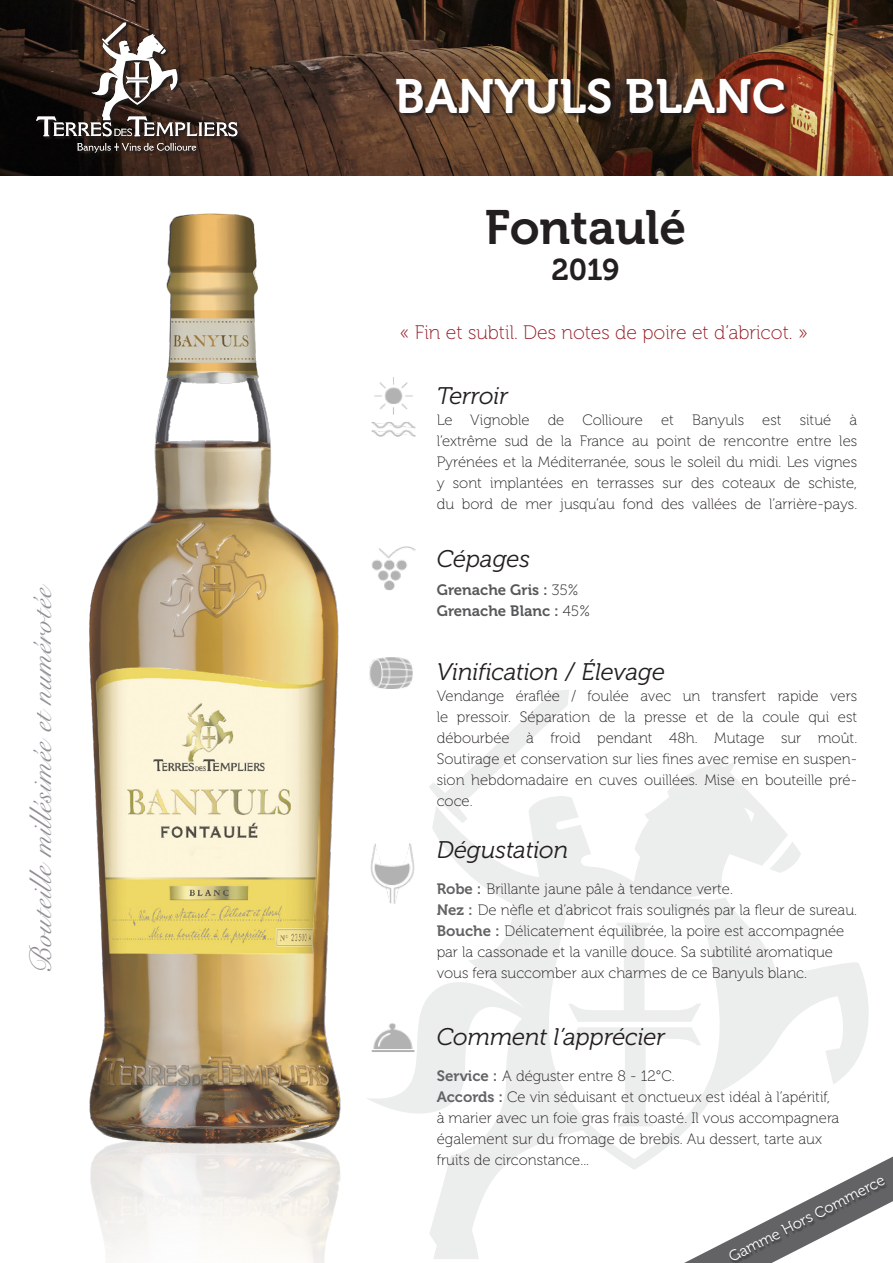
<style>
.page{position:relative;width:893px;height:1263px;background:#fff}
.page>*{position:absolute;margin:0;border:0;box-sizing:border-box;transform-origin:0 0}
.t1{font:48px "Museo 700";color:#fff}
.t2{font:48px "Museo 700";color:#231f20}
.t3{font:30px "Snell Roundhand";color:#908c93}
.t4{font:30px "Museo 700";color:#231f20}
.t5{font:italic 24px "Museo 300";color:#231f20}
.t6{font:19.5px "Museo 100";color:#941823}
.t7{font:15px/21px "Museo 100";color:#231f20}
.t8{font:15px "Museo 700";color:#57585a}
.t9{font:15px "Museo 300";color:#fff}
.s1{font-family:"Museo 100";color:#231f20}
.s2{font-family:"Museo 700";color:#636366}
</style>
<div class="page">
<img style="left:0;top:0;width:893px;height:175px">
<svg style="left:486px;top:690px;width:83px;height:65px"></svg>
<svg style="left:367px;top:755px;width:502px;height:504px"></svg>
<svg style="left:769px;top:842px;width:32px;height:31px"></svg>
<div style="left:36px;top:23px;width:205px;height:134px;background:#231f20;opacity:.75"></div>
<svg style="left:36px;top:23px;width:201px;height:113px;background:#574840"></svg>
<svg style="left:77px;top:143px;width:119px;height:9px"></svg>
<svg style="left:684px;top:1156px;width:209px;height:107px"></svg>
<div style="left:728px;top:1178px;width:160px;height:85px;background:#231f20;opacity:.75"></div>
<div style="left:398px;top:80px;width:392px;height:38px;background:#231f20;opacity:.75"></div>
<img style="left:371px;top:377px;width:45px;height:60px">
<img style="left:372px;top:546px;width:44px;height:44px">
<img style="left:369px;top:657px;width:44px;height:32px">
<img style="left:367px;top:825px;width:51px;height:88px">
<img style="left:367px;top:1006px;width:51px;height:57px">
<img style="left:71px;top:162px;width:283px;height:1101px">
<p class="t3" style="left:17px;top:974px;width:391px;rotate:-90deg">Bouteille millésimée et numérotée</p>
<p class="t1" style="left:395px;top:69px;width:393px">BANYULS BLANC</p>
<p class="t2" style="left:485px;top:200px;width:203px">Fontaulé</p>
<p class="t4" style="left:551px;top:253px;width:70px">2019</p>
<p class="t6" style="left:400px;top:322px;width:409px">« Fin et subtil. Des notes de poire et d’abricot. »</p>
<p class="t5" style="left:437px;top:383px;width:73px">Terroir</p>
<p class="t7" style="left:437px;top:410px;width:422px">Le Vignoble de Collioure et Banyuls est situé à</p>
<p class="t7" style="left:437px;top:431px;width:422px">l’extrême sud de la France au point de rencontre entre les</p>
<p class="t7" style="left:437px;top:452px;width:422px;text-align:justify">Pyrénées et la Méditerranée, sous le soleil du midi. Les vignes y sont implantées en terrasses sur des coteaux de schiste, du bord de mer jusqu’au fond des vallées de l’arrière-pays.</p>
<p class="t5" style="left:437px;top:546px;width:95px">Cépages</p>
<p class="t8" style="left:437px;top:582px;width:143px">Grenache Gris : <span class="s1">35%</span></p>
<p class="t8" style="left:437px;top:603px;width:155px">Grenache Blanc : <span class="s1">45%</span></p>
<p class="t5" style="left:437px;top:658px;width:230px">Vinification / Élevage</p>
<p class="t7" style="left:437px;top:685px;width:422px">Vendange éraflée / foulée avec un transfert rapide vers le pressoir. Séparation de la presse et de la coule qui est</p>
<p class="t7" style="left:437px;top:727px;width:422px">débourbée à froid pendant 48h. Mutage sur moût.</p>
<p class="t7" style="left:437px;top:748px;width:422px;text-align:justify">Soutirage et conservation sur lies fines avec remise en suspen&shy;sion hebdomadaire en cuves ouillées. Mise en bouteille pré&shy;coce.</p>
<p class="t5" style="left:437px;top:837px;width:133px">Dégustation</p>
<p class="t7" style="left:437px;top:879px;width:298px"><span class="s2">Robe :</span> Brillante jaune pâle à tendance verte.</p>
<p class="t7" style="left:437px;top:900px;width:422px"><span class="s2">Nez :</span> De nèfle et d’abricot frais soulignés par la fleur de sureau.</p>
<p class="t7" style="left:437px;top:921px;width:409px"><span class="s2">Bouche :</span> Délicatement équilibrée, la poire est accompagnée par la cassonade et la vanille douce. Sa subtilité aromatique vous fera succomber aux charmes de ce Banyuls blanc.</p>
<p class="t5" style="left:437px;top:1023px;width:230px">Comment l’apprécier</p>
<p class="t7" style="left:437px;top:1065px;width:239px"><span class="s2">Service :</span> A déguster entre 8 - 12°C.</p>
<p class="t7" style="left:437px;top:1086px;width:404px"><span class="s2">Accords :</span> Ce vin séduisant et onctueux est idéal à l’apéritif, à marier avec un foie gras frais toasté. Il vous accompagnera également sur du fromage de brebis. Au dessert, tarte aux fruits de circonstance...</p>
<p class="t9" style="left:726px;top:1250px;width:174px;rotate:-27deg">Gamme Hors Commerce</p>
</div>
